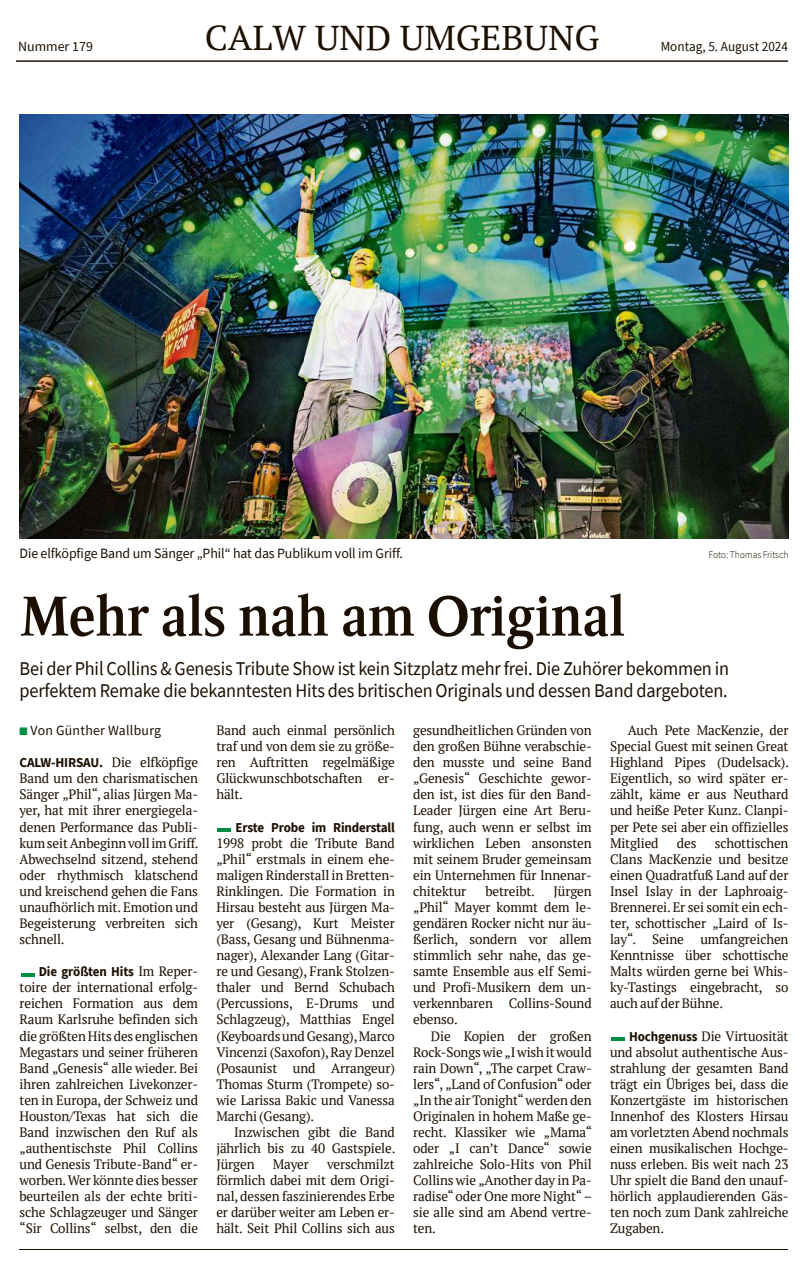
<style>
.page{position:relative;width:808px;height:1263px;background:#fff}
.page>*{position:absolute;margin:0;border:0;box-sizing:border-box;transform-origin:0 0}
.t1{font:700 56.25px "Schwabo Serif Hl";letter-spacing:-.02em;color:#1c0f00}
.t2{font:34.35px "PT Serif";color:#1c0f00;scale:1.05 1}
.t3{font:19.5px/22.6px "Source Sans Pro";letter-spacing:-.01em;color:#1c0f00;scale:.94 1}
.t4{font:14.25px "Source Sans Pro";letter-spacing:-.005em;color:#1c0f00}
.t5{font:14.1px "Source Sans Pro";letter-spacing:.02em;color:#1c0f00}
.t6{font:13.95px "Source Sans Pro";color:#1c0f00;scale:.95 1}
.t7{font:13.95px "Source Sans Pro";color:#1c0f00}
.t8{font:13.65px/16px "PT Serif";letter-spacing:-.01em;color:#1c0f00;text-align:justify}
.t9{font:700 13.65px "Source Sans Pro";letter-spacing:-.01em;color:#1c0f00;scale:.96 1}
.t10{font:300 10.2px "Source Sans Pro";letter-spacing:-.005em;color:#1c0f00;scale:.95 1}
.s1{color:#008c42}
.s2{font-family:"Source Sans Pro";font-weight:700}
.s3{font-weight:400;color:#008c42}
.s4{font-family:"PT Serif";font-weight:400}
.s5{font-family:"Source Sans Pro";color:#008c42}
</style>
<div class="page">
<hr style="left:16px;top:60px;width:772px;height:2px;background:#1c0f00">
<hr style="left:20px;top:1249px;width:768px;height:1px;background:#1c0f00">
<img style="left:20px;top:114px;width:768px;height:424px">
<hr style="left:21px;top:973px;width:14px;height:3px;background:#008c42">
<hr style="left:217px;top:828px;width:14px;height:3px;background:#008c42">
<hr style="left:611px;top:1037px;width:14px;height:3px;background:#008c42">
<p class="t7" style="left:18px;top:37px;width:76px">Nummer 179</p>
<h2 class="t2" style="left:205px;top:16px;width:377px">CALW UND UMGEBUNG</h2>
<p class="t6" style="left:661px;top:37px;width:136px">Montag, 5. August 2024</p>
<p class="t4" style="left:20px;top:544px;width:385px">Die elfköpfige Band um Sänger „Phil“ hat das Publikum voll im Griff.</p>
<p class="t10" style="left:709px;top:549px;width:86px">Foto: Thomas Fritsch</p>
<h1 class="t1" style="left:20px;top:585px;width:607px">Mehr als nah am Original</h1>
<h3 class="t3" style="left:20px;top:657px;width:756px">Bei der Phil Collins &amp; Genesis Tribute Show ist kein Sitzplatz mehr frei. Die Zuhörer bekommen in perfektem Remake die bekanntesten Hits des britischen Originals und dessen Band dargeboten.</h3>
<p class="t5" style="left:20px;top:721px;width:143px"><span class="s1">■</span> Von Günther Wallburg</p>
<p class="t8" style="left:20px;top:754px;width:181px"><span class="s2">Calw-Hirsau.</span> Die elfköpfige Band um den charismatischen Sänger „Phil“, alias Jürgen Ma&shy;yer, hat mit ihrer energiegela&shy;denen Performance das Publi&shy;kumseitAnbeginnvollimGriff.<br>Abwechselnd sitzend, stehend oder rhythmisch klatschend und kreischend gehen die Fans unaufhörlich mit. Emotion und Begeisterung verbreiten sich schnell.</p>
<p class="t9" style="left:21px;top:962px;width:186px"><span class="s3">-</span>Die größten Hits <span class="s4">Im Reper-</span></p>
<p class="t8" style="left:20px;top:979px;width:180px">toire der international erfolg&shy;reichen Formation aus dem Raum Karlsruhe befinden sich die größtenHits des englischen Megastars und seiner früheren Band „Genesis“ alle wieder. Bei ihren zahlreichen Livekonzer&shy;ten in Europa, der Schweiz und Houston/Texas hat sich die Band inzwischen den Ruf als „authentischste Phil Collins und Genesis Tribute-Band“ er&shy;worben.Wer könnte dies besser beurteilen als der echte briti&shy;sche Schlagzeuger und Sänger “Sir Collins“ selbst, den die</p>
<p class="t8" style="left:216px;top:722px;width:180px">Band auch einmal persönlich traf und von dem sie zu größe&shy;ren Auftritten regelmäßige Glückwunschbotschaften er&shy;hält.</p>
<p class="t9" style="left:217px;top:818px;width:186px"><span class="s3">-</span>Erste Probe im Rinderstall</p>
<p class="t8" style="left:216px;top:834px;width:180px">1998 probt die Tribute Band „Phil“ erstmals in einem ehe&shy;maligen Rinderstall in Bretten-Rinklingen. Die Formation in Hirsau besteht aus Jürgen Ma&shy;yer (Gesang), Kurt Meister (Bass, Gesang und Bühnenma&shy;nager), Alexander Lang (Gitar&shy;re und Gesang), Frank Stolzen&shy;thaler und Bernd Schubach (Percussions, E-Drums und Schlagzeug), Matthias Engel (KeyboardsundGesang),Marco Vincenzi (Saxofon),Ray Denzel (Posaunist und Arrangeur)<br>Thomas Sturm (Trompete) so&shy;wie Larissa Bakic und Vanessa Marchi (Gesang).</p>
<p class="t8" style="left:216px;top:1124px;width:181px;text-indent:18px">Inzwischen gibt die Band jährlich bis zu 40 Gastspiele.<br>Jürgen</p>
<p class="t8" style="left:216px;top:1156px;width:180px;text-indent:111px">verschmilzt förmlich dabei mit dem Origi&shy;nal, dessen faszinierendes Erbe er darüber weiter am Leben er&shy;hält. Seit Phil Collins sich aus</p>
<p class="t8" style="left:273px;top:1156px;width:38px">Mayer</p>
<p class="t8" style="left:413px;top:722px;width:180px">gesundheitlichen Gründen von den großen Bühne verabschie&shy;den musste und seine Band „Genesis“ Geschichte gewor&shy;den ist, ist dies für den Band-Leader Jürgen eine Art Beru&shy;fung, auch wenn er selbst im wirklichen Leben ansonsten mit seinem Bruder gemeinsam ein Unternehmen für Innenar&shy;chitektur</p>
<p class="t8" style="left:485px;top:883px;width:51px">betreibt.</p>
<p class="t8" style="left:413px;top:883px;width:181px;text-indent:140px">Jürgen „Phil“ Mayer kommt dem le&shy;gendären Rocker nicht nur äu&shy;ßerlich, sondern vor allem stimmlich sehr nahe, das ge&shy;samte Ensemble aus elf Semi&shy;und Profi-Musikern dem un&shy;verkennbaren Collins-Sound ebenso.</p>
<p class="t8" style="left:413px;top:1027px;width:181px;text-indent:18px">Die Kopien der großen Rock-Songswie „Iwishitwould rain Down“, „The carpet Craw&shy;lers“, „Land of Confusion“ oder „In the air Tonight“werden den Originalen in hohem Maße ge&shy;recht. Klassiker wie „Mama“ oder „I can’t Dance“ sowie zahlreiche Solo-Hits von Phil Collins wie „Another day in Pa&shy;radise“oder One more Night“– sie alle sind am Abend vertre&shy;ten.</p>
<p class="t8" style="left:610px;top:722px;width:181px;text-indent:18px">Auch Pete MacKenzie, der Special Guest mit seinen Great Highland Pipes (Dudelsack).<br>Eigentlich, so wird später er&shy;zählt, käme er aus Neuthard und heiße Peter Kunz. Clanpi&shy;per Pete sei aber ein offizielles Mitglied</p>
<p class="t8" style="left:610px;top:834px;width:180px;text-indent:105px">schottischen Clans MacKenzie und besitze einen Quadratfuß Land auf der Insel Islay in der Laphroaig-Brennerei.Er sei somit ein ech&shy;ter, schottischer „Laird of Is&shy;lay“. Seine umfangreichen Kenntnisse über schottische Malts würden gerne bei Whis&shy;ky-Tastings eingebracht, so auch auf der Bühne.</p>
<p class="t8" style="left:610px;top:1027px;width:180px"><span class="s5">-</span><span class="s2">Hochgenuss</span> Die Virtuosität und absolut authentische Aus&shy;strahlung der gesamten Band trägt ein Übriges bei, dass die Konzertgäste im historischen Innenhof des Klosters Hirsau am vorletzten Abend nochmals einen musikalischen Hochge&shy;nuss erleben. Bis weit nach 23<br>Uhr spielt die Band den unauf&shy;hörlich applaudierenden Gäs&shy;ten noch zum Dank zahlreiche Zugaben.</p>
<p class="t8" style="left:677px;top:834px;width:21px">des</p>
</div>
